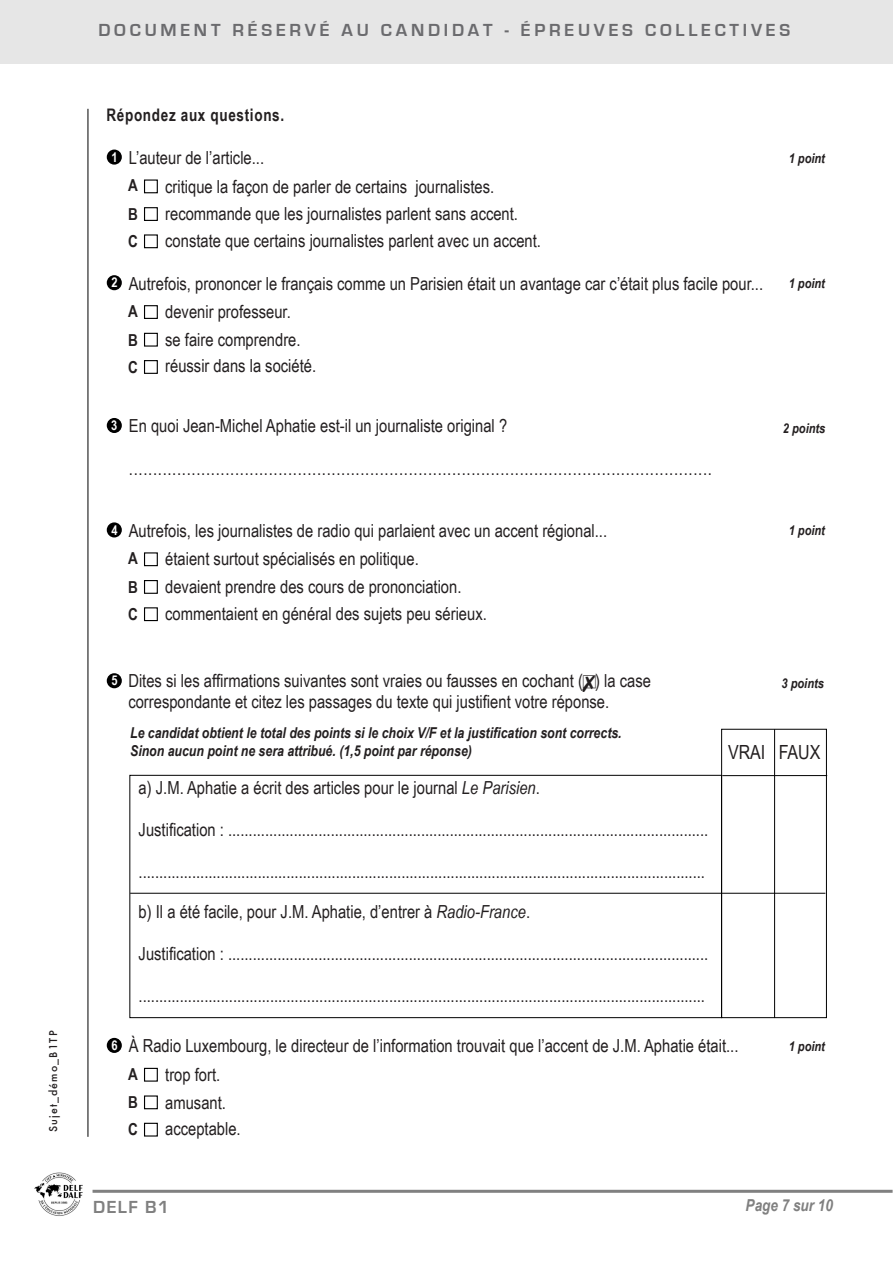
<style>
.page{position:relative;width:893px;height:1263px;background:#fff}
.page>*{position:absolute;margin:0;border:0;box-sizing:border-box;transform-origin:0 0}
.t1{font:19.5px "Arial Narrow";color:#231f20}
.t2{font:18px "Arial Narrow";color:#231f20}
.t3{font:700 18px "Eurostile";letter-spacing:.21em;color:#6b6b6e}
.t4{font:700 18px "Eurostile";letter-spacing:.08em;color:#808080}
.t5{font:700 17.4px "Arial Narrow";letter-spacing:.04em;color:#231f20;scale:.95 1}
.t6{font:700 16.5px "Arial Narrow";color:#231f20}
.t7{font:italic 700 16.5px "Arial Narrow";color:#808080}
.t8{font:italic 700 15px "Arial Narrow";color:#231f20}
.t9{font:italic 700 13.5px "Arial Narrow";color:#231f20}
.t10{font:700 13.5px "Arial Narrow";color:#fff}
.t11{font:500 10.5px "Futura";letter-spacing:.11em;color:#231f20}
.s1{font-style:italic}
</style>
<div class="page">
<div style="left:0;top:0;width:893px;height:63px;background:#e6e6e6"></div>
<hr style="left:93px;top:1190px;width:800px;height:3px;background:#808080">
<img style="left:34px;top:1172px;width:48px;height:44px">
<hr style="left:88px;top:109px;width:1px;height:1028px;background:#000">
<div style="left:107px;top:673px;width:15px;height:15px;background:#000;border-radius:50%"></div>
<div style="left:129px;top:775px;width:593px;height:243px;border:1px solid #000"></div>
<hr style="left:722px;top:775px;width:105px;height:1px;background:#000">
<div style="left:721px;top:729px;width:106px;height:289px;border:1px solid #000"></div>
<hr style="left:774px;top:729px;width:1px;height:289px;background:#000">
<hr style="left:130px;top:893px;width:695px;height:1px;background:#000">
<div style="left:107px;top:150px;width:15px;height:15px;background:#000;border-radius:50%"></div>
<div style="left:144px;top:179px;width:14px;height:14px;background:#fff;border:1px solid #000"></div>
<div style="left:144px;top:207px;width:14px;height:14px;background:#fff;border:1px solid #000"></div>
<div style="left:144px;top:234px;width:14px;height:14px;background:#fff;border:1px solid #000"></div>
<div style="left:107px;top:418px;width:15px;height:15px;background:#000;border-radius:50%"></div>
<div style="left:107px;top:522px;width:15px;height:15px;background:#000;border-radius:50%"></div>
<div style="left:144px;top:552px;width:14px;height:14px;background:#fff;border:1px solid #000"></div>
<div style="left:144px;top:580px;width:14px;height:14px;background:#fff;border:1px solid #000"></div>
<div style="left:144px;top:607px;width:14px;height:14px;background:#fff;border:1px solid #000"></div>
<div style="left:107px;top:275px;width:15px;height:15px;background:#000;border-radius:50%"></div>
<div style="left:144px;top:305px;width:14px;height:14px;background:#fff;border:1px solid #000"></div>
<div style="left:144px;top:333px;width:14px;height:14px;background:#fff;border:1px solid #000"></div>
<div style="left:144px;top:360px;width:14px;height:14px;background:#fff;border:1px solid #000"></div>
<div style="left:107px;top:1038px;width:15px;height:15px;background:#000;border-radius:50%"></div>
<div style="left:144px;top:1068px;width:14px;height:14px;background:#fff;border:1px solid #000"></div>
<div style="left:144px;top:1095px;width:14px;height:14px;background:#fff;border:1px solid #000"></div>
<div style="left:144px;top:1123px;width:14px;height:13px;background:#fff;border:1px solid #000"></div>
<p class="t11" style="left:46px;top:1132px;width:103px;rotate:-90deg">Sujet_démo_B1TP</p>
<p class="t3" style="left:98px;top:20px;width:693px">DOCUMENT RÉSERVÉ AU CANDIDAT - ÉPREUVES COLLECTIVES</p>
<p class="t5" style="left:107px;top:101px;width:189px">Répondez aux questions.</p>
<p class="t10" style="left:111px;top:147px;width:8px">1</p>
<p class="t2" style="left:129px;top:144px;width:137px">L’auteur de l’article...</p>
<p class="t2" style="left:165px;top:173px;width:330px">critique la façon de parler de certains journalistes.</p>
<p class="t2" style="left:165px;top:201px;width:354px">recommande que les journalistes parlent sans accent.</p>
<p class="t2" style="left:165px;top:227px;width:377px">constate que certains journalistes parlent avec un accent.</p>
<p class="t6" style="left:128px;top:173px;width:11px">A</p>
<p class="t6" style="left:128px;top:202px;width:11px">B</p>
<p class="t6" style="left:128px;top:229px;width:11px">C</p>
<p class="t10" style="left:111px;top:272px;width:8px">2</p>
<p class="t2" style="left:129px;top:270px;width:636px">Autrefois, prononcer le français comme un Parisien était un avantage car c’était plus facile pour...</p>
<p class="t2" style="left:165px;top:299px;width:127px">devenir professeur.</p>
<p class="t2" style="left:165px;top:326px;width:137px">se faire comprendre.</p>
<p class="t2" style="left:165px;top:353px;width:152px">réussir dans la société.</p>
<p class="t6" style="left:128px;top:299px;width:11px">A</p>
<p class="t6" style="left:128px;top:327px;width:11px">B</p>
<p class="t6" style="left:128px;top:354px;width:11px">C</p>
<p class="t9" style="left:789px;top:148px;width:38px">1 point</p>
<p class="t9" style="left:789px;top:273px;width:38px">1 point</p>
<p class="t2" style="left:129px;top:413px;width:380px">En quoi Jean-Michel Aphatie est-il un journaliste original ?</p>
<p class="t2" style="left:129px;top:455px;width:584px">.........................................................................................................................</p>
<p class="t10" style="left:111px;top:415px;width:8px">3</p>
<p class="t9" style="left:783px;top:418px;width:44px">2 points</p>
<p class="t10" style="left:111px;top:520px;width:8px">4</p>
<p class="t2" style="left:129px;top:517px;width:480px">Autrefois, les journalistes de radio qui parlaient avec un accent régional...</p>
<p class="t2" style="left:165px;top:546px;width:255px">étaient surtout spécialisés en politique.</p>
<p class="t2" style="left:165px;top:574px;width:298px">devaient prendre des cours de prononciation.</p>
<p class="t2" style="left:165px;top:600px;width:323px">commentaient en général des sujets peu sérieux.</p>
<p class="t6" style="left:128px;top:546px;width:11px">A</p>
<p class="t6" style="left:128px;top:575px;width:11px">B</p>
<p class="t6" style="left:128px;top:602px;width:11px">C</p>
<p class="t10" style="left:111px;top:670px;width:8px">5</p>
<p class="t2" style="left:128px;top:667px;width:524px">Dites si les affirmations suivantes sont vraies ou fausses en cochant ( ) la case</p>
<p class="t2" style="left:128px;top:688px;width:482px">correspondante et citez les passages du texte qui justifient votre réponse.</p>
<p class="t9" style="left:789px;top:520px;width:38px">1 point</p>
<p class="t9" style="left:781px;top:673px;width:44px">3 points</p>
<p class="t8" style="left:130px;top:721px;width:493px">Le candidat obtient le total des points si le choix V/F et la justification sont corrects.</p>
<p class="t8" style="left:130px;top:739px;width:343px">Sinon aucun point ne sera attribué. (1,5 point par réponse)</p>
<p class="t1" style="left:728px;top:738px;width:94px">VRAI FAUX</p>
<p class="t2" style="left:139px;top:774px;width:403px">a) J.M. Aphatie a écrit des articles pour le journal <span class="s1">Le Parisien</span>.</p>
<p class="t2" style="left:139px;top:816px;width:571px">Justification : .....................................................................................................................</p>
<p class="t2" style="left:139px;top:858px;width:568px">..........................................................................................................................................</p>
<p class="t2" style="left:139px;top:898px;width:393px">b) Il a été facile, pour J.M. Aphatie, d’entrer à <span class="s1">Radio-France</span>.</p>
<p class="t2" style="left:139px;top:940px;width:571px">Justification : .....................................................................................................................</p>
<p class="t2" style="left:139px;top:982px;width:568px">..........................................................................................................................................</p>
<p class="t10" style="left:111px;top:1035px;width:8px">6</p>
<p class="t2" style="left:129px;top:1033px;width:611px">À Radio Luxembourg, le directeur de l’information trouvait que l’accent de J.M. Aphatie était...</p>
<p class="t2" style="left:165px;top:1061px;width:56px">trop fort.</p>
<p class="t2" style="left:165px;top:1089px;width:62px">amusant.</p>
<p class="t2" style="left:165px;top:1115px;width:77px">acceptable.</p>
<p class="t6" style="left:128px;top:1061px;width:11px">A</p>
<p class="t6" style="left:128px;top:1090px;width:11px">B</p>
<p class="t6" style="left:128px;top:1117px;width:11px">C</p>
<p class="t9" style="left:789px;top:1036px;width:38px">1 point</p>
<p class="t4" style="left:93px;top:1197px;width:78px">DELF B1</p>
<p class="t7" style="left:746px;top:1192px;width:89px">Page 7 sur 10</p>
</div>
